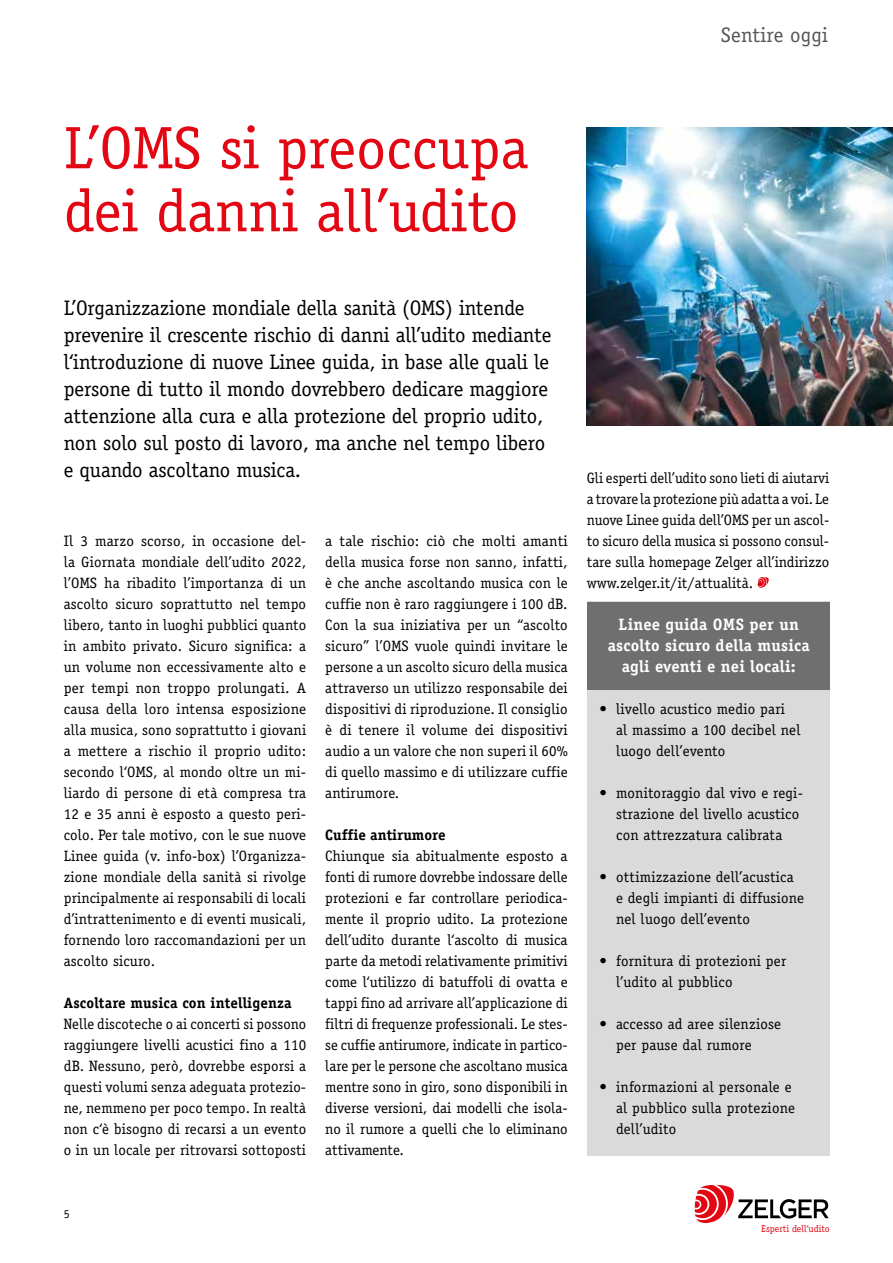
<style>
.page{position:relative;width:893px;height:1263px;background:#fff}
.page>*{position:absolute;margin:0;border:0;box-sizing:border-box;transform-origin:0 0}
.t1{font:60px/63px "Officina Serif";color:#e30613}
.t2{font:21px/27px "Officina Serif";letter-spacing:-.005em;color:#000}
.t3{font:21px "Officina Serif";letter-spacing:.01em;color:#575756}
.t4{font:700 16.5px/21px "Officina Serif";letter-spacing:.015em;color:#fff;text-align:center}
.t5{font:15px/21px "Officina Serif";letter-spacing:.01em;color:#000}
.t6{font:700 15px "Officina Serif";letter-spacing:.01em;color:#000}
.t7{font:12px "Officina Serif";color:#000}
.t8{font:9.75px "Officina Serif";color:#e30613}
</style>
<div class="page">
<svg style="left:695px;top:1185px;width:134px;height:38px"></svg>
<div style="left:587px;top:602px;width:242px;height:554px;background:#dadada"></div>
<img style="left:587px;top:128px;width:306px;height:297px">
<div style="left:587px;top:602px;width:242px;height:88px;background:#706f6f"></div>
<svg style="left:758px;top:577px;width:11px;height:11px"></svg>
<h2 class="t3" style="left:721px;top:23px;width:109px">Sentire oggi</h2>
<h1 class="t1" style="left:64px;top:117px;width:466px">L’OMS si preoccupa dei danni all’udito</h1>
<p class="t2" style="left:64px;top:294px;width:489px">L’Organizzazione mondiale della sanità (OMS) intende prevenire il crescente rischio di danni all’udito mediante l‘introduzione di nuove Linee guida, in base alle quali le persone di tutto il mondo dovrebbero dedicare maggiore attenzione alla cura e alla protezione del proprio udito, non solo sul posto di lavoro, ma anche nel tempo libero e quando ascoltano musica.</p>
<p class="t5" style="left:64px;top:531px;width:244px;text-align:justify">Il 3 marzo scorso, in occasione del&shy;la Giornata mondiale dell’udito 2022, l’OMS ha ribadito l’importanza di un ascolto sicuro soprattutto nel tempo libero, tanto in luoghi pubblici quanto in ambito privato. Sicuro significa: a un volume non eccessivamente alto e per tempi non troppo prolungati. A causa della loro intensa esposizione alla musica, sono soprattutto i giovani a mettere a rischio il proprio udito: secondo l‘OMS, al mondo oltre un mi&shy;liardo di persone di età compresa tra 12 e 35 anni è esposto a questo peri&shy;colo. Per tale motivo, con le sue nuove Linee guida (v. info-box) l’Organizza&shy;zione mondiale della sanità si rivolge principalmente ai responsabili di locali d’intrattenimento e di eventi musicali, fornendo loro raccomandazioni per un ascolto sicuro.</p>
<p class="t6" style="left:64px;top:994px;width:229px">Ascoltare musica con intelligenza</p>
<p class="t5" style="left:64px;top:1014px;width:244px;text-align:justify">Nelle discoteche o ai concerti si possono raggiungere livelli acustici fino a 110 dB. Nessuno, però, dovrebbe esporsi a questi volumi senza adeguata protezio&shy;ne, nemmeno per poco tempo. In realtà non c‘è bisogno di recarsi a un evento o in un locale per ritrovarsi sottoposti</p>
<p class="t5" style="left:325px;top:531px;width:244px;text-align:justify">a tale rischio: ciò che molti amanti della musica forse non sanno, infatti, è che anche ascoltando musica con le cuffie non è raro raggiungere i 100 dB.<br>Con la sua iniziativa per un “ascolto sicuro” l’OMS vuole quindi invitare le persone a un ascolto sicuro della musica attraverso un utilizzo responsabile dei dispositivi di riproduzione. Il consiglio è di tenere il volume dei dispositivi audio a un valore che non superi il 60% di quello massimo e di utilizzare cuffie antirumore.</p>
<p class="t6" style="left:325px;top:826px;width:122px">Cuffie antirumore</p>
<p class="t5" style="left:325px;top:846px;width:244px;text-align:justify">Chiunque sia abitualmente esposto a fonti di rumore dovrebbe indossare delle protezioni e far controllare periodica&shy;mente il proprio udito. La protezione dell’udito durante l‘ascolto di musica parte da metodi relativamente primitivi come l‘utilizzo di batuffoli di ovatta e tappi fino ad arrivare all’applicazione di filtri di frequenze professionali. Le stes&shy;se cuffie antirumore, indicate in partico&shy;lare per le persone che ascoltano musica mentre sono in giro, sono disponibili in diverse versioni, dai modelli che isola&shy;no il rumore a quelli che lo eliminano attivamente.</p>
<p class="t5" style="left:587px;top:468px;width:244px;text-align:justify">Gli esperti dell’udito sono lieti di aiutarvi a trovare la protezione più adatta a voi. Le nuove Linee guida dell’OMS per un ascol&shy;to sicuro della musica si possono consul&shy;tare sulla homepage Zelger all’indirizzo www.zelger.it/it/attualità.</p>
<p class="t4" style="left:608px;top:614px;width:203px">Linee guida OMS per un ascolto sicuro della musica agli eventi e nei locali:</p>
<p class="t5" style="left:616px;top:699px;width:186px;text-indent:-16px">• livello acustico medio pari<br>al massimo a 100 decibel nel luogo dell’evento</p>
<p class="t5" style="left:616px;top:783px;width:188px;text-indent:-16px">• monitoraggio dal vivo e regi&shy;strazione del livello acustico con attrezzatura calibrata</p>
<p class="t5" style="left:616px;top:867px;width:189px;text-indent:-16px">• ottimizzazione dell’acustica e degli impianti di diffusione nel luogo dell’evento</p>
<p class="t5" style="left:616px;top:951px;width:172px;text-indent:-16px">• fornitura di protezioni per l’udito al pubblico</p>
<p class="t5" style="left:616px;top:1014px;width:167px;text-indent:-16px">• accesso ad aree silenziose per pause dal rumore</p>
<p class="t5" style="left:616px;top:1077px;width:180px;text-indent:-16px">• informazioni al personale e al pubblico sulla protezione dell’udito</p>
<p class="t7" style="left:64px;top:1207px;width:7px">5</p>
<p class="t8" style="left:761px;top:1223px;width:70px">Esperti dell‘udito</p>
</div>
